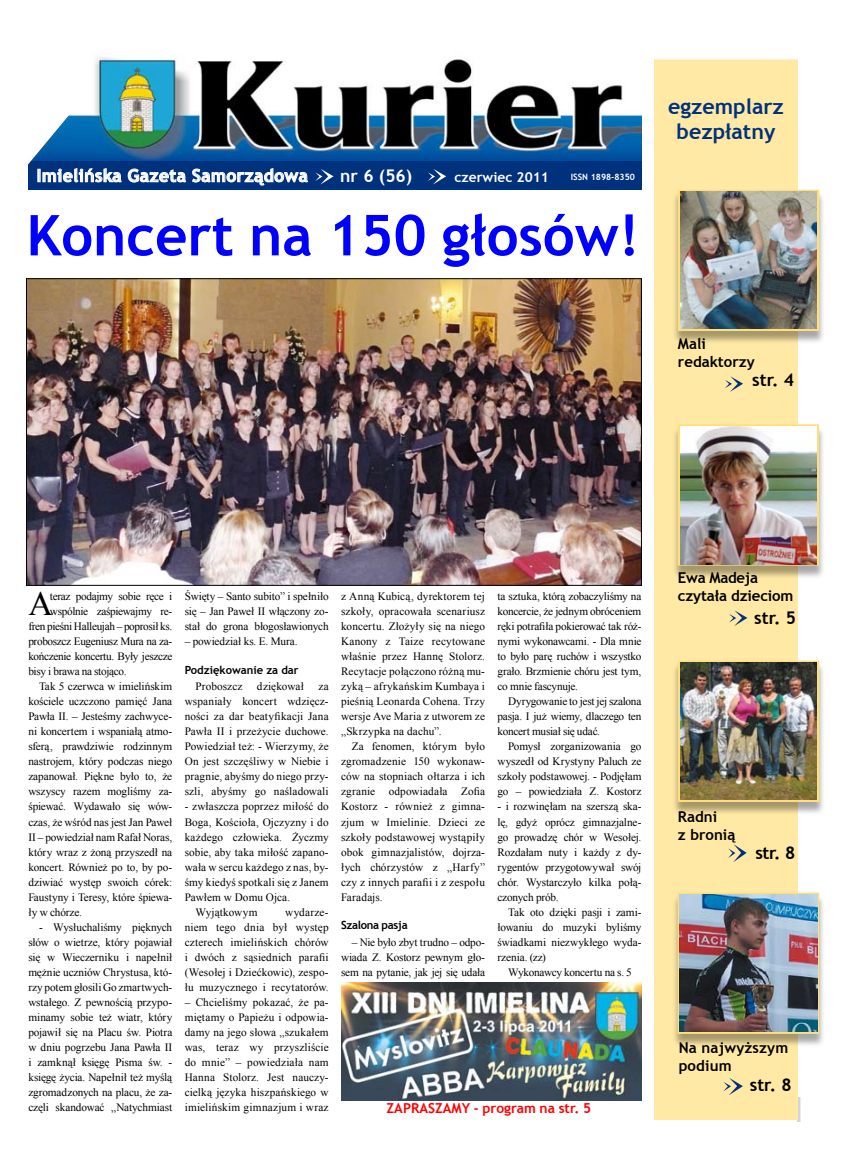
<style>
.page{position:relative;width:851px;height:1170px;background:#fff}
.page>*{position:absolute;margin:0;border:0;box-sizing:border-box;transform-origin:0 0}
.t1{font:700 56.25px "Trebuchet MS";color:#00f}
.t2{font:33.88px "Times New Roman";color:#000}
.t3{font:700 21.25px/25px "Trebuchet MS";color:#00317d;text-align:center}
.t4{font:700 17.5px "Trebuchet MS";letter-spacing:.02em;color:#fff}
.t5{font:700 17.5px "Trebuchet MS";color:#000}
.t6{font:700 15px/18px "Trebuchet MS";color:#000}
.t7{font:700 13.75px "Trebuchet MS";color:#f00}
.t8{font:700 13.75px "Trebuchet MS";color:#fff}
.t9{font:11.25px/15px "Times New Roman";letter-spacing:-.005em;color:#000;text-align:justify}
.t10{font:11.25px "Times New Roman";letter-spacing:-.03em;color:#000}
.t11{font:11.25px "Times New Roman";letter-spacing:-.025em;color:#000}
.t12{font:700 11.25px "Trebuchet MS";color:#000}
.t13{font:700 11.25px "Trebuchet MS";letter-spacing:-.03em;color:#000}
.t14{font:700 8.75px "Trebuchet MS";color:#fff}
</style>
<div class="page">
<div style="left:797px;top:1097px;width:46px;height:24px;background:#d5d6d7"></div>
<div style="left:653px;top:56px;width:144px;height:1063px;background:#ffe9a5"></div>
<div style="left:28px;top:160px;width:613px;height:30px;background:#00317d"></div>
<svg style="left:128px;top:168px;width:58px;height:14px"></svg>
<svg style="left:192px;top:168px;width:116px;height:18px"></svg>
<div style="left:20px;top:39px;width:783px;height:20px;background:#fff"></div>
<svg style="left:428px;top:169px;width:18px;height:15px"></svg>
<svg style="left:315px;top:169px;width:18px;height:15px"></svg>
<img style="left:95px;top:55px;width:546px;height:106px">
<svg style="left:28px;top:101px;width:94px;height:82px"></svg>
<svg style="left:729px;top:610px;width:18px;height:16px"></svg>
<svg style="left:723px;top:1078px;width:19px;height:17px"></svg>
<svg style="left:725px;top:376px;width:18px;height:16px"></svg>
<svg style="left:728px;top:844px;width:18px;height:18px"></svg>
<div style="left:671px;top:425px;width:154px;height:155px;background:#000;opacity:.35"></div>
<div style="left:677px;top:424px;width:142px;height:141px;border:2px solid #ffdf7c"></div>
<div style="left:671px;top:661px;width:155px;height:155px;background:#000;opacity:.35"></div>
<div style="left:677px;top:660px;width:142px;height:141px;border:2px solid #ffdf7c"></div>
<div style="left:671px;top:893px;width:154px;height:155px;background:#000;opacity:.35"></div>
<div style="left:677px;top:892px;width:142px;height:141px;border:2px solid #ffdf7c"></div>
<div style="left:671px;top:191px;width:155px;height:155px;background:#000;opacity:.35"></div>
<div style="left:677px;top:190px;width:142px;height:141px;border:2px solid #ffdf7c"></div>
<img style="left:28px;top:280px;width:611px;height:303px">
<img style="left:341px;top:982px;width:300px;height:118px">
<img style="left:680px;top:191px;width:136px;height:138px">
<img style="left:680px;top:426px;width:136px;height:138px">
<img style="left:680px;top:662px;width:136px;height:137px">
<img style="left:679px;top:894px;width:121px;height:137px">
<svg style="left:800px;top:892px;width:43px;height:230px"></svg>
<h3 class="t4" style="left:37px;top:165px;width:273px">Imielińska Gazeta Samorządowa</h3>
<h3 class="t4" style="left:340px;top:165px;width:73px">nr 6 (56)</h3>
<p class="t8" style="left:454px;top:168px;width:96px">czerwiec 2011</p>
<p class="t14" style="left:570px;top:171px;width:66px">ISSN 1898-8350</p>
<h1 class="t1" style="left:27px;top:200px;width:614px">Koncert na 150 głosów!</h1>
<h3 class="t3" style="left:668px;top:94px;width:117px">egzemplarz bezpłatny</h3>
<h3 class="t6" style="left:677px;top:334px;width:78px">Mali redaktorzy</h3>
<h3 class="t5" style="left:752px;top:368px;width:43px">str. 4</h3>
<h2 class="t2" style="left:28px;top:581px;width:26px">A</h2>
<p class="t10" style="left:50px;top:589px;width:124px">teraz podajmy sobie ręce i</p>
<p class="t10" style="left:50px;top:604px;width:124px">wspólnie zaśpiewajmy re-</p>
<p class="t10" style="left:28px;top:619px;width:145px">fren pieśni Halleujah – poprosił ks.</p>
<p class="t10" style="left:28px;top:634px;width:145px">proboszcz Eugeniusz Mura na za-</p>
<p class="t10" style="left:28px;top:649px;width:145px">kończenie koncertu. Były jeszcze</p>
<p class="t10" style="left:28px;top:664px;width:100px">bisy i brawa na stojąco.</p>
<p class="t9" style="left:39px;top:679px;width:135px">Tak 5 czerwca w imielińskim</p>
<p class="t9" style="left:28px;top:694px;width:145px">kościele uczczono pamięć Jana</p>
<p class="t9" style="left:28px;top:709px;width:145px">Pawła II. – Jesteśmy zachwyce-</p>
<p class="t9" style="left:28px;top:724px;width:145px">ni koncertem i wspaniałą atmo-</p>
<p class="t9" style="left:28px;top:739px;width:145px">sferą, prawdziwie rodzinnym</p>
<p class="t9" style="left:28px;top:754px;width:145px">nastrojem, który podczas niego</p>
<p class="t9" style="left:28px;top:769px;width:145px">zapanował. Piękne było to, że</p>
<p class="t9" style="left:28px;top:784px;width:145px">wszyscy razem mogliśmy za-</p>
<p class="t9" style="left:28px;top:799px;width:145px">śpiewać. Wydawało się wów-</p>
<p class="t9" style="left:28px;top:814px;width:145px">czas, że wśród nas jest Jan Paweł</p>
<p class="t9" style="left:28px;top:829px;width:145px">II – powiedział nam Rafał Noras,</p>
<p class="t9" style="left:28px;top:844px;width:145px">który wraz z żoną przyszedł na</p>
<p class="t9" style="left:28px;top:859px;width:145px">koncert. Również po to, by po-</p>
<p class="t9" style="left:28px;top:874px;width:145px">dziwiać występ swoich córek:</p>
<p class="t9" style="left:28px;top:889px;width:145px">Faustyny i Teresy, które śpiewa-</p>
<p class="t9" style="left:28px;top:904px;width:55px">ły w chórze.</p>
<p class="t9" style="left:28px;top:919px;width:145px;text-indent:11px">- Wysłuchaliśmy pięknych słów o wietrze, który pojawiał się w Wieczerniku i napełnił mężnie uczniów Chrystusa, któ&shy;rzy potem głosili Go zmartwych&shy;wstałego. Z pewnością przypo&shy;minamy sobie też wiatr, który pojawił się na Placu św. Piotra w dniu pogrzebu Jana Pawła II i zamknął księgę Pisma św. - księgę życia. Napełnił też myślą zgromadzonych na placu, że za&shy;częli skandować „Natychmiast</p>
<p class="t9" style="left:185px;top:589px;width:145px">Święty – Santo subito” i spełniło się – Jan Paweł II włączony zo&shy;stał do grona błogosławionych</p>
<p class="t9" style="left:185px;top:634px;width:114px">– powiedział ks. E. Mura.</p>
<p class="t12" style="left:185px;top:663px;width:115px">Podziękowanie za dar</p>
<p class="t9" style="left:195px;top:679px;width:48px">Proboszcz</p>
<p class="t9" style="left:257px;top:679px;width:48px">dziękował</p>
<p class="t9" style="left:185px;top:679px;width:145px;text-indent:134px">za wspaniały koncert wdzięcz&shy;ności za dar beatyfikacji Jana Pawła II i przeżycie duchowe.<br>Powiedział też: - Wierzymy, że On jest szczęśliwy w Niebie i pragnie, abyśmy do niego przy&shy;szli, abyśmy go naśladowali</p>
<p class="t9" style="left:185px;top:799px;width:145px">- zwłaszcza poprzez miłość do</p>
<p class="t9" style="left:185px;top:814px;width:145px">Boga, Kościoła, Ojczyzny i do</p>
<p class="t9" style="left:185px;top:829px;width:145px">każdego człowieka. Życzmy</p>
<p class="t9" style="left:185px;top:844px;width:145px">sobie, aby taka miłość zapano-</p>
<p class="t9" style="left:185px;top:859px;width:145px">wała w sercu każdego z nas, by-</p>
<p class="t9" style="left:185px;top:874px;width:145px">śmy kiedyś spotkali się z Janem</p>
<p class="t9" style="left:185px;top:889px;width:107px">Pawłem w Domu Ojca.</p>
<p class="t9" style="left:195px;top:904px;width:64px">Wyjątkowym</p>
<p class="t9" style="left:185px;top:904px;width:145px;text-indent:101px">wydarze&shy;niem tego dnia był występ czterech imielińskich chórów i dwóch z sąsiednich parafii (Wesołej i Dziećkowic), zespo&shy;łu muzycznego i recytatorów.</p>
<p class="t9" style="left:185px;top:994px;width:145px">– Chcieliśmy pokazać, że pa&shy;miętamy o Papieżu i odpowia&shy;damy na jego słowa „szukałem was, teraz wy przyszliście do mnie” – powiedziała nam Hanna Stolorz. Jest nauczy&shy;cielką języka hiszpańskiego w imielińskim gimnazjum i wraz</p>
<p class="t9" style="left:341px;top:589px;width:145px">z Anną Kubicą, dyrektorem tej szkoły, opracowała scenariusz koncertu. Złożyły się na niego Kanony z Taize recytowane właśnie przez Hannę Stolorz.<br>Recytacje połączono różną mu&shy;zyką – afrykańskim Kumbaya i pieśnią Leonarda Cohena. Trzy wersje Ave Maria z utworem ze „Skrzypka na dachu”.</p>
<p class="t9" style="left:341px;top:739px;width:145px;text-indent:11px">Za fenomen, którym było zgromadzenie 150 wykonaw&shy;ców na stopniach ołtarza i ich zgranie odpowiadała Zofia Kostorz - również z gimna&shy;zjum w Imielinie. Dzieci ze szkoły podstawowej wystąpiły obok gimnazjalistów, dojrza&shy;łych chórzystów z „Harfy” czy z innych parafii i z zespołu Faradajs.</p>
<p class="t13" style="left:341px;top:918px;width:68px">Szalona pasja</p>
<p class="t9" style="left:341px;top:934px;width:145px;text-indent:11px">– Nie było zbyt trudno – odpo&shy;wiada Z. Kostorz pewnym gło&shy;sem na pytanie, jak jej się udała</p>
<p class="t9" style="left:497px;top:589px;width:145px">ta sztuka, którą zobaczyliśmy na koncercie, że jednym obróceniem ręki potrafiła pokierować tak róż&shy;nymi wykonawcami. - Dla mnie to było parę ruchów i wszystko grało. Brzmienie chóru jest tym, co mnie fascynuje.</p>
<p class="t9" style="left:497px;top:694px;width:145px;text-indent:11px">Dyrygowanie to jest jej szalona pasja. I już wiemy, dlaczego ten koncert musiał się udać.</p>
<p class="t9" style="left:497px;top:739px;width:145px;text-indent:11px">Pomysł zorganizowania go wyszedł od Krystyny Paluch ze szkoły podstawowej. - Podjęłam go – powiedziała Z. Kostorz</p>
<p class="t9" style="left:497px;top:799px;width:145px">- i rozwinęłam na szerszą ska&shy;lę, gdyż oprócz gimnazjalne&shy;go prowadzę chór w Wesołej.<br>Rozdałam nuty i każdy z dy&shy;rygentów przygotowywał swój chór. Wystarczyło kilka połą&shy;czonych prób.</p>
<p class="t9" style="left:497px;top:904px;width:145px;text-indent:11px">Tak oto dzięki pasji i zami&shy;łowaniu do muzyki byliśmy świadkami niezwykłego wyda&shy;rzenia. (zz)</p>
<p class="t11" style="left:508px;top:964px;width:125px">Wykonawcy koncertu na s. 5</p>
<p class="t7" style="left:386px;top:1099px;width:206px">Zapraszamy - program na str. 5</p>
<h3 class="t6" style="left:677px;top:568px;width:117px">Ewa Madeja czytała dzieciom</h3>
<h3 class="t5" style="left:754px;top:606px;width:43px">str. 5</h3>
<h3 class="t6" style="left:677px;top:807px;width:59px">Radni<br>z bronią</h3>
<h3 class="t5" style="left:755px;top:841px;width:42px">str. 8</h3>
<h3 class="t6" style="left:678px;top:1038px;width:111px">Na najwyższym podium</h3>
<h3 class="t5" style="left:749px;top:1074px;width:43px">str. 8</h3>
</div>
